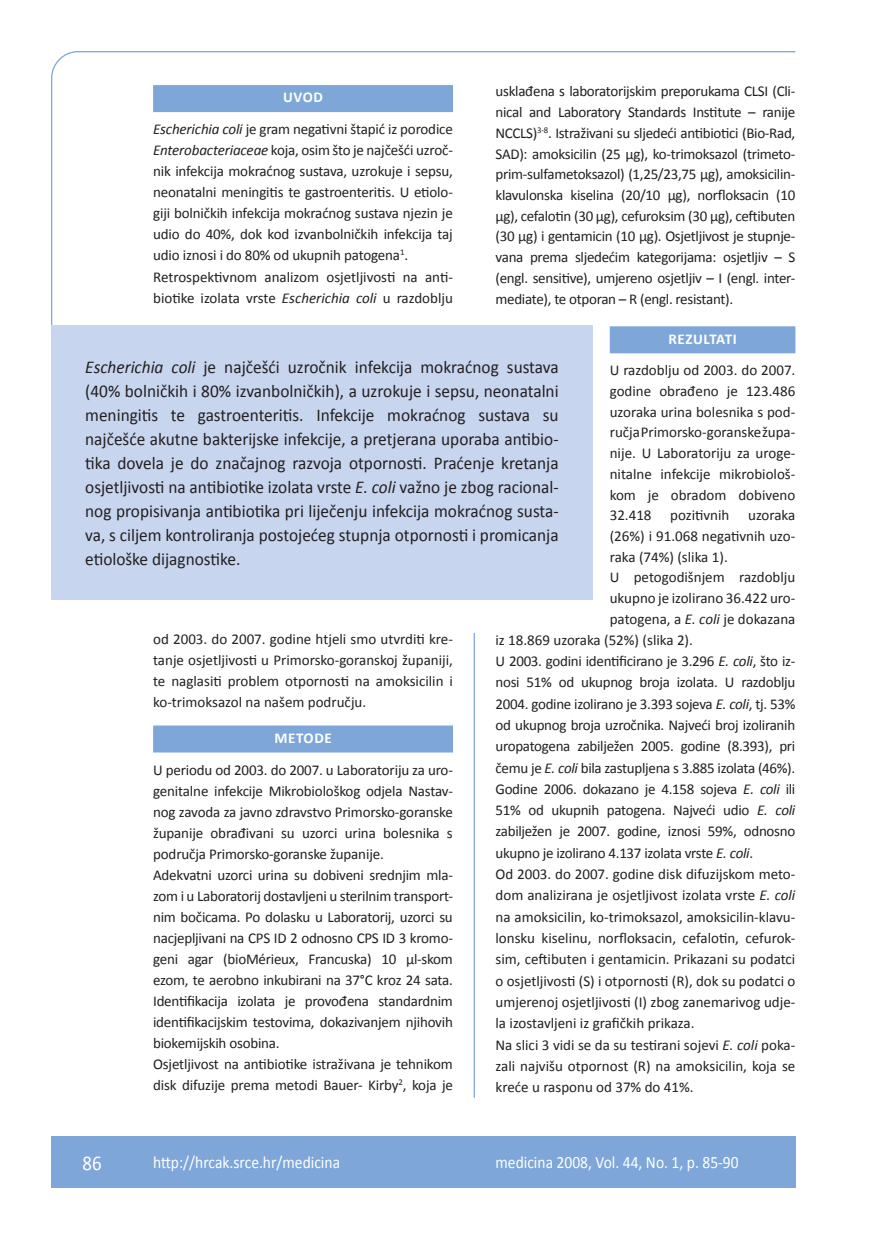
<style>
.page{position:relative;width:872px;height:1234px;background:#fff}
.page>*{position:absolute;margin:0;border:0;box-sizing:border-box;transform-origin:0 0}
.t1{font:21px "Calibri";color:#fff;scale:.9 1}
.t2{font:18px/24px "Calibri";color:#231f20;text-align:justify;scale:.96 1}
.t3{font:17.25px "Calibri";color:#fff;scale:.9 1}
.t4{font:15px/21px "Calibri";letter-spacing:-.01em;color:#231f20}
.t5{font:700 15px "Calibri";letter-spacing:.04em;color:#fff}
.s1{font-style:italic}
.s2{font-weight:700;color:#fff}
</style>
<div class="page">
<div style="left:610px;top:326px;width:185px;height:27px;background:#7ea6d8"></div>
<div style="left:51px;top:325px;width:542px;height:275px;background:#c7d5ee"></div>
<div style="left:153px;top:725px;width:300px;height:27px;background:#7ea6d8"></div>
<svg style="left:51px;top:51px;width:745px;height:274px"></svg>
<hr style="left:473px;top:632px;width:2px;height:465px;background:#7ea6d8">
<div style="left:51px;top:1135px;width:744px;height:51px;background:#7ea6d8"></div>
<p class="t4" style="left:495px;top:80px;width:301px;text-align:justify">usklađena s laboratorijskim preporukama CLSI (Cli&shy;nical and Laboratory Standards Institute – ranije NCCLS)<sup>3-8</sup>. Istraživani su sljedeći antibiotici (Bio-Rad, SAD): amoksicilin (25 µg), ko-trimoksazol (trimeto&shy;prim-sulfametoksazol) (1,25/23,75 µg), amoksicilin&shy;klavulonska kiselina (20/10 µg), norfloksacin (10 µg), cefalotin (30 µg), cefuroksim (30 µg), ceftibuten (30 µg) i gentamicin (10 µg). Osjetljivost je stupnje&shy;vana prema sljedećim kategorijama: osjet-ljiv – S (engl. sensitive), umjereno osjetljiv – I (engl. inter&shy;mediate), te otporan – R (engl. resistant).</p>
<p class="t5" style="left:668px;top:329px;width:70px">REZULTATI</p>
<p class="t4" style="left:610px;top:359px;width:187px">U razdoblju od 2003. do 2007.</p>
<p class="t4" style="left:610px;top:380px;width:187px">godine obrađeno je 123.486</p>
<p class="t4" style="left:610px;top:400px;width:186px">uzoraka urina bolesnika s pod-</p>
<p class="t4" style="left:610px;top:421px;width:186px">ručja Primorsko-goranske župa-</p>
<p class="t4" style="left:610px;top:442px;width:187px">nije. U Laboratoriju za uroge-</p>
<p class="t4" style="left:610px;top:462px;width:186px">nitalne infekcije mikro-bio-loš-</p>
<p class="t4" style="left:610px;top:483px;width:187px">kom je obradom dobiveno</p>
<p class="t4" style="left:610px;top:504px;width:187px">32.418 pozitivnih uzoraka</p>
<p class="t4" style="left:610px;top:524px;width:187px">(26%) i 91.068 negativnih uzo-</p>
<p class="t4" style="left:610px;top:545px;width:120px">raka (74%) (slika 1).</p>
<p class="t4" style="left:610px;top:566px;width:187px">U petogodišnjem razdoblju</p>
<p class="t4" style="left:610px;top:587px;width:186px">ukup-no je izolirano 36.422 uro-</p>
<p class="t4" style="left:610px;top:607px;width:187px">patogena, a <span class="s1">E. coli</span> je dokazana</p>
<p class="t4" style="left:495px;top:628px;width:199px">iz 18.869 uzoraka (52%) (slika 2).</p>
<p class="t4" style="left:495px;top:649px;width:301px">U 2003. godini identificirano je 3.296 <span class="s1">E. coli</span>, što iz-</p>
<p class="t4" style="left:495px;top:671px;width:301px">nosi 51% od ukupnog broja izolata. U razdoblju</p>
<p class="t4" style="left:495px;top:692px;width:301px">2004. godine izolirano je 3.393 sojeva <span class="s1">E. coli</span>, tj. 53%</p>
<p class="t4" style="left:495px;top:713px;width:301px">od ukupnog broja uzročnika. Najveći broj izoliranih</p>
<p class="t4" style="left:495px;top:734px;width:301px">uropatogena zabilježen 2005. godine (8.393), pri</p>
<p class="t4" style="left:495px;top:756px;width:301px">čemu je <span class="s1">E. coli</span> bila zastupljena s 3.885 izolata (46%).</p>
<p class="t4" style="left:495px;top:777px;width:301px">Godine 2006. dokazano je 4.158 sojeva <span class="s1">E. coli</span> ili</p>
<p class="t4" style="left:495px;top:798px;width:301px">51% od ukupnih patogena. Najveći udio <span class="s1">E. coli</span></p>
<p class="t4" style="left:495px;top:820px;width:301px">zabilježen je 2007. godine, iznosi 59%, odnosno</p>
<p class="t4" style="left:495px;top:841px;width:259px">ukupno je izolirano 4.137 izolata vrste <span class="s1">E. coli</span>.</p>
<p class="t4" style="left:495px;top:862px;width:301px">Od 2003. do 2007. godine disk difuzijskom meto-</p>
<p class="t4" style="left:495px;top:884px;width:301px">dom analizirana je osjetljivost izolata vrste <span class="s1">E. coli</span></p>
<p class="t4" style="left:495px;top:905px;width:301px">na amoksicilin, ko-trimoksazol, amoksicilin-klavu-</p>
<p class="t4" style="left:495px;top:926px;width:301px">lonsku kiselinu, norfloksacin, cefalotin, cefurok-</p>
<p class="t4" style="left:495px;top:947px;width:301px">sim, ceftibuten i gentamicin. Prikazani su podatci</p>
<p class="t4" style="left:495px;top:969px;width:301px">o osjetljivosti (S) i otpornosti (R), dok su podatci o</p>
<p class="t4" style="left:495px;top:990px;width:301px">umjerenoj osjetljivosti (I) zbog zanemarivog udje-</p>
<p class="t4" style="left:495px;top:1011px;width:201px">la izostavljeni iz grafičkih prikaza.</p>
<p class="t4" style="left:495px;top:1033px;width:301px">Na slici 3 vidi se da su testirani sojevi <span class="s1">E. coli</span> poka-</p>
<p class="t4" style="left:495px;top:1054px;width:301px">zali najvišu otpornost (R) na amoksicilin, koja se</p>
<p class="t4" style="left:495px;top:1075px;width:200px">kreće u rasponu od 37% do 41%.</p>
<p class="t4" style="left:153px;top:81px;width:301px;line-height:32px;text-align:center"><span class="s2">UVOD<br></span><span class="s1">Escherichia coli</span> je gram negativni štapić iz porodice</p>
<p class="t4" style="left:153px;top:139px;width:301px"><span class="s1">Enterobacteriaceae</span> koja, osim što je najčešći uz- roč&shy;nik infekcija mokraćnog sustava, uzrokuje i sepsu, neonatalni meningitis te gastroenteritis. U etiolo&shy;giji bolničkih infekcija mokraćnog sustava njezin je udio do 40%, dok kod izvanbolničkih infekcija taj udio iznosi i do 80% od ukupnih patogena<sup>1</sup>.<br>Retrospektivnom analizom osjetljivosti na anti&shy;biotike izolata vrste <span class="s1">Escherichia coli</span> u razdoblju</p>
<p class="t2" style="left:85px;top:354px;width:495px"><span class="s1">Escherichia coli</span> je najčešći uzročnik infekcija mokraćnog sustava (40% bolničkih i 80% izvanbolničkih), a uzrokuje i sepsu, neonatalni meningitis te gastroenteritis. Infekcije mokraćnog sustava su najčešće akutne bakterijske infekcije, a pretjerana uporaba antibio&shy;tika dovela je do značajnog razvoja otpornosti. Praćenje kretanja osjetljivosti na antibiotike izolata vrste <span class="s1">E. coli</span> važno je zbog racional&shy;nog propisivanja antibiotika pri liječenju infekcija mokraćnog susta&shy;va, s ciljem kontroliranja postojećeg stupnja otpornosti i promicanja etiološke dijagnostike.</p>
<p class="t4" style="left:153px;top:628px;width:301px;text-align:justify">od 2003. do 2007. godine htjeli smo utvrditi kre&shy;tanje osjetljivosti u Primorsko-goranskoj županiji, te naglasiti problem otpornosti na amoksicilin i ko-trimoksazol na našem području.</p>
<p class="t5" style="left:274px;top:728px;width:59px">METODE</p>
<p class="t4" style="left:153px;top:758px;width:301px">U periodu od 2003. do 2007. u Laboratoriju za uro&shy;genitalne infekcije Mikrobiološkog odjela Nastav&shy;nog zavoda za javno zdravstvo Primorsko-goranske županije obrađivani su uzorci urina bolesnika s područja Primorsko-goranske županije.<br>Adekvatni uzorci urina su dobiveni srednjim mla&shy;zom i u Laboratorij dostavljeni u sterilnim tran-sport&shy;nim bočicama. Po dolasku u Laboratorij, uzorci su nacjepljivani na CPS ID 2 odnosno CPS ID 3 kromo&shy;geni agar (bioMérieux, Francuska) 10 µl-skom ezom, te aerobno inkubirani na 37°C kroz 24 sata.<br>Identifikacija izolata je provođena standardnim identifikacijskim testovima, dokazivanjem njihovih biokemijskih osobina.<br>Osjetljivost na antibiotike istraživana je tehnikom disk difuzije prema metodi Bauer- Kirby<sup>2</sup>, koja je</p>
<h1 class="t1" style="left:82px;top:1149px;width:23px">86</h1>
<p class="t3" style="left:153px;top:1150px;width:209px">http://hrcak.srce.hr/medicina</p>
<p class="t3" style="left:495px;top:1151px;width:272px">medicina 2008, Vol. 44, No. 1, p. 85-90</p>
</div>
